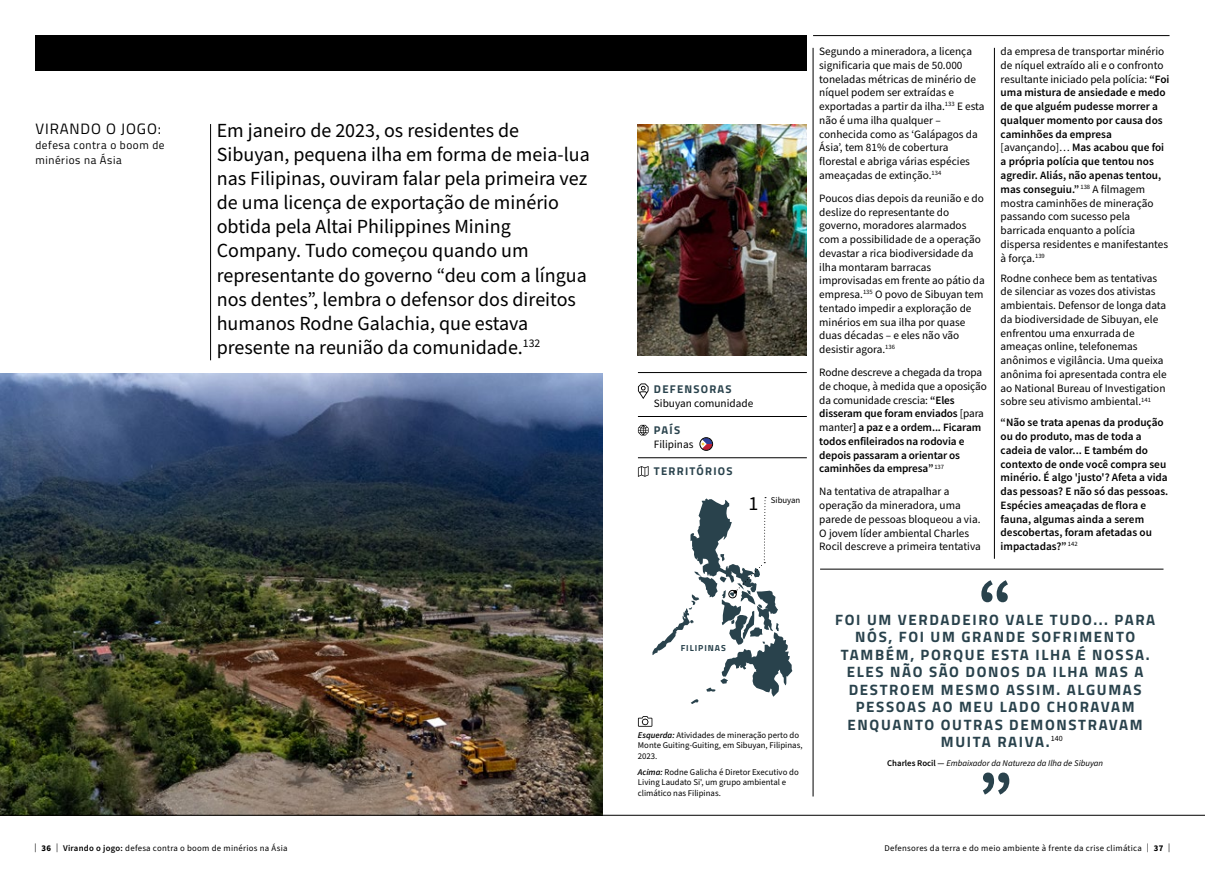
<style>
.page{position:relative;width:1205px;height:886px;background:#fff}
.page>*{position:absolute;margin:0;border:0;box-sizing:border-box;transform-origin:0 0}
.t1{font:700 62.5px "Source Sans Pro";color:#29424c}
.t2{font:20px/24px "Source Sans Pro";color:#000}
.t3{font:700 15px/17.5px "Titillium Web";letter-spacing:.11em;color:#29424c;text-align:center}
.t4{font:15px "Titillium Web";letter-spacing:.06em;color:#000}
.t5{font:11.25px/13.8px "Source Sans Pro";color:#000}
.t6{font:600 11.25px/13.8px "Source Sans Pro";color:#000}
.t7{font:11.25px/15px "Titillium Web";letter-spacing:.05em;color:#000}
.t8{font:700 11.25px "Titillium Web";letter-spacing:.11em;color:#29424c}
.t9{font:8.75px/10.6px "Source Sans Pro";color:#000}
.t10{font:8.75px "Source Sans Pro";letter-spacing:.03em;color:#000}
.t11{font:italic 8.75px "Source Sans Pro";color:#000}
.t12{font:700 8.75px "Titillium Web";letter-spacing:.11em;color:#29424c}
.t13{font:8px "Source Sans Pro";color:#000}
.s1{font-weight:700}
.s2{font-weight:600}
.s3{font-weight:600;font-style:italic}
.s4{font-weight:400}
.s5{font-weight:600;font-style:normal}
</style>
<div class="page">
<div style="left:35px;top:35px;width:772px;height:36px;background:#000"></div>
<img style="left:638px;top:124px;width:169px;height:231px">
<svg style="left:652px;top:497px;width:140px;height:207px"></svg>
<img style="left:0;top:373px;width:602px;height:442px">
<svg style="left:638px;top:425px;width:10px;height:10px"></svg>
<svg style="left:638px;top:383px;width:10px;height:16px"></svg>
<svg style="left:638px;top:466px;width:10px;height:11px"></svg>
<svg style="left:638px;top:716px;width:14px;height:11px"></svg>
<hr style="left:638px;top:416px;width:169px;height:1px;background:#000">
<hr style="left:638px;top:457px;width:169px;height:1px;background:#000">
<svg style="left:700px;top:438px;width:12px;height:12px"></svg>
<div style="left:700px;top:437px;width:13px;height:13px;border:1px solid #000;border-radius:50%"></div>
<hr style="left:0;top:815px;width:1205px;height:1px;background:#000">
<hr style="left:210px;top:124px;width:1px;height:236px;background:#000">
<hr style="left:813px;top:48px;width:1px;height:748px;background:#000">
<hr style="left:994px;top:48px;width:1px;height:511px;background:#000">
<hr style="left:820px;top:569px;width:343px;height:1px;background:#000">
<hr style="left:638px;top:372px;width:169px;height:1px;background:#000">
<hr style="left:813px;top:35px;width:356px;height:1px;background:#000">
<h3 class="t4" style="left:36px;top:118px;width:127px">VIRANDO O JOGO:</h3>
<p class="t7" style="left:35px;top:137px;width:131px">defesa contra o boom de minérios na Ásia</p>
<p class="t2" style="left:217px;top:119px;width:374px">Em janeiro de 2023, os residentes de Sibuyan, pequena ilha em forma de meia-lua nas Filipinas, ouviram falar pela primeira vez de uma licença de exportação de minério obtida pela Altai Philippines Mining Company. Tudo começou quando um representante do governo “deu com a língua nos dentes”, lembra o defensor dos direitos humanos Rodne Galachia, que estava presente na reunião da comunidade.<sup>132</sup></p>
<p class="t10" style="left:35px;top:842px;width:254px">| <span class="s1">36</span> | <span class="s2">Virando o jogo:</span> defesa contra o boom de minérios na Ásia</p>
<p class="t8" style="left:654px;top:380px;width:79px">DEFENSORAS</p>
<p class="t5" style="left:654px;top:396px;width:101px">Sibuyan comunidade</p>
<p class="t8" style="left:654px;top:421px;width:28px">PAÍS</p>
<p class="t5" style="left:654px;top:437px;width:41px">Filipinas</p>
<p class="t8" style="left:654px;top:463px;width:80px">TERRITÓRIOS</p>
<h2 class="t2" style="left:748px;top:492px;width:11px">1</h2>
<p class="t9" style="left:771px;top:495px;width:31px">Sibuyan</p>
<p class="t12" style="left:681px;top:641px;width:47px">FILIPINAS</p>
<p class="t9" style="left:638px;top:730px;width:166px"><span class="s3">Esquerda:</span> Atividades de mineração perto do<br>Monte Guiting-Guiting, em Sibuyan, Filipinas,<br>2023.</p>
<p class="t9" style="left:638px;top:767px;width:162px"><span class="s3">Acima:</span> Rodne Galicha é Diretor Executivo do<br>Living Laudato Si', um grupo ambiental e climático nas Filipinas.</p>
<p class="t5" style="left:819px;top:45px;width:167px">Segundo a mineradora, a licença significaria que mais de 50.000 toneladas métricas de minério de níquel podem ser extraídas e exportadas a partir da ilha.<sup>133</sup> E esta não é uma ilha qualquer – conhecida como as ‘Galápagos da<br>Ásia’, tem 81% de cobertura florestal e abriga várias espécies ameaçadas de extinção.<sup>134</sup></p>
<p class="t5" style="left:819px;top:192px;width:167px">Poucos dias depois da reunião e do deslize do representante do governo, moradores alarmados com a possibilidade de a operação devastar a rica biodiversidade da ilha montaram barracas improvisadas em frente ao pátio da empresa.<sup>135</sup> O povo de Sibuyan tem tentado impedir a exploração de minérios em sua ilha por quase duas décadas – e eles não vão desistir agora.<sup>136</sup></p>
<p class="t6" style="left:819px;top:365px;width:169px"><span class="s4">Rodne descreve a chegada da tropa de choque, à medida que a oposição da comunidade crescia:</span> “Eles disseram que foram enviados <span class="s4">[para manter</span>] a paz e a ordem... Ficaram todos enfileirados na rodovia e depois passaram a orientar os caminhões da empresa” <sup>137</sup></p>
<p class="t5" style="left:819px;top:485px;width:163px">Na tentativa de atrapalhar a operação da mineradora, uma parede de pessoas bloqueou a via.<br>O jovem líder ambiental Charles<br>Rocil descreve a primeira tentativa</p>
<p class="t5" style="left:1000px;top:45px;width:170px">da empresa de transportar minério de níquel extraído ali e o confronto resultante iniciado pela polícia: <span class="s2">“Foi uma mistura de ansiedade e medo de que alguém pudesse morrer a qualquer momento por causa dos caminhões da empresa </span>[avançando]… <span class="s2">Mas acabou que foi a própria polícia que tentou nos agredir. Aliás, não apenas tentou, mas conseguiu.”</span> <sup>138</sup> A filmagem mostra caminhões de mineração passando com sucesso pela barricada enquanto a polícia dispersa residentes e manifestantes à força.<sup>139</sup></p>
<p class="t5" style="left:1000px;top:271px;width:168px">Rodne conhece bem as tentativas de silenciar as vozes dos ativistas ambientais. Defensor de longa data da biodiversidade de Sibuyan, ele enfrentou uma enxurrada de ameaças online, telefonemas anônimos e vigilância. Uma queixa anônima foi apresentada contra ele ao National Bureau of Investigation sobre seu ativismo ambiental.<sup>141</sup></p>
<p class="t6" style="left:1000px;top:415px;width:169px">“Não se trata apenas da produção ou do produto, mas de toda a cadeia de valor... E também do contexto de onde você compra seu minério. É algo 'justo'? Afeta a vida das pessoas? E não só das pessoas.<br>Espécies ameaçadas de flora e fauna, algumas ainda a serem descobertas, foram afetadas ou impactadas?” <sup>142</sup></p>
<h1 class="t1" style="left:978px;top:559px;width:36px">“</h1>
<h3 class="t3" style="left:835px;top:610px;width:321px">FOI UM VERDADEIRO VALE TUDO... PARA<br>NÓS, FOI UM GRANDE SOFRIMENTO<br>TAMBÉM, PORQUE ESTA ILHA É NOSSA.<br>ELES NÃO SÃO DONOS DA ILHA MAS A<br>DESTROEM MESMO ASSIM. ALGUMAS<br>PESSOAS AO MEU LADO CHORAVAM<br>ENQUANTO OUTRAS DEMONSTRAVAM<br>MUITA RAIVA.</h3>
<p class="t11" style="left:887px;top:757px;width:217px"><span class="s5">Charles Rocil —</span> Embaixador da Natureza da Ilha de Sibuyan</p>
<p class="t13" style="left:1051px;top:733px;width:13px">140</p>
<h1 class="t1" style="left:978px;top:753px;width:36px">”</h1>
<p class="t10" style="left:884px;top:842px;width:287px">Defensores da terra e do meio ambiente à frente da crise climática | <span class="s1">37</span> |</p>
</div>
